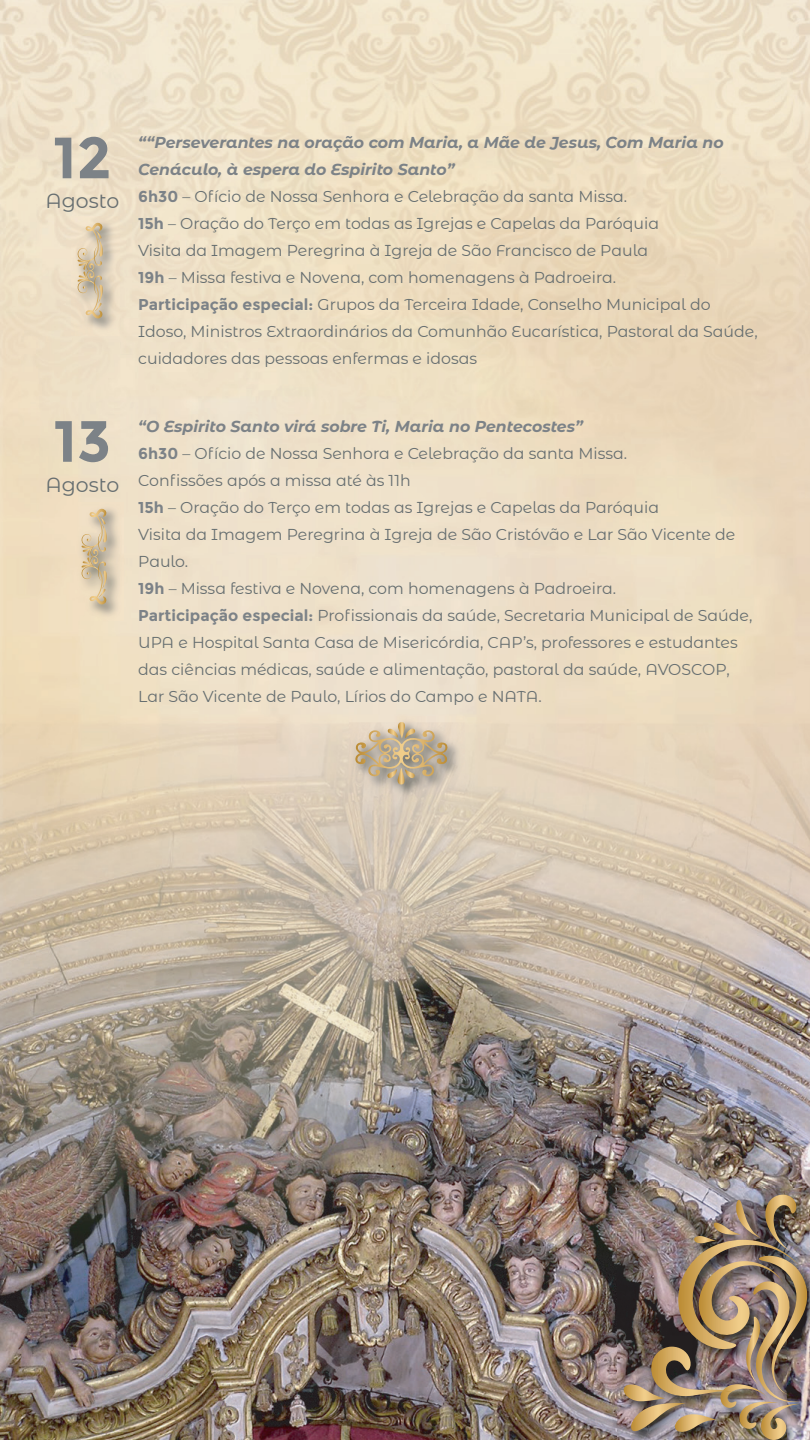
<style>
.page{position:relative;width:810px;height:1440px;background:#fff}
.page>*{position:absolute;margin:0;border:0;box-sizing:border-box;transform-origin:0 0}
.t1{font:700 58.12px "Montserrat";color:#7c8287}
.t2{font:20.55px "Montserrat";color:#666e70}
.t3{font:15.75px/27px "Montserrat";color:#666e70}
.s1{font-weight:700;font-style:italic;color:#7c8287}
.s2{font-weight:700;color:#7c8287}
</style>
<div class="page">
<img style="left:0;top:0;width:810px;height:1440px">
<img style="left:72px;top:217px;width:47px;height:118px">
<svg style="left:78px;top:223px;width:25px;height:96px;background:#d5c4a5"></svg>
<img style="left:76px;top:503px;width:47px;height:118px">
<svg style="left:82px;top:509px;width:25px;height:95px;background:#d6c3a2"></svg>
<img style="left:349px;top:716px;width:115px;height:85px">
<svg style="left:355px;top:722px;width:93px;height:63px;background:#c5b499"></svg>
<img style="left:618px;top:1189px;width:192px;height:251px">
<img style="left:623px;top:1195px;width:185px;height:245px">
<h1 class="t1" style="left:53px;top:123px;width:60px">12</h1>
<h2 class="t2" style="left:45px;top:187px;width:75px">Agosto</h2>
<p class="t3" style="left:138px;top:129px;width:621px"><span class="s1">““Perseverantes na oração com Maria, a Mãe de Jesus, Com Maria no Cenáculo, à espera do Espirito Santo”<br></span><span class="s2">6h30</span> – Ofício de Nossa Senhora e Celebração da santa Missa.<br><span class="s2">15h</span> – Oração do Terço em todas as Igrejas e Capelas da Paróquia<br>Visita da Imagem Peregrina à Igreja de São Francisco de Paula<br><span class="s2">19h</span> – Missa festiva e Novena, com homenagens à Padroeira.<br><span class="s2">Participação especial:</span> Grupos da Terceira Idade, Conselho Municipal do Idoso, Ministros Extraordinários da Comunhão Eucarística, Pastoral da Saúde, cuidadores das pessoas enfermas e idosas</p>
<h1 class="t1" style="left:54px;top:407px;width:59px">13</h1>
<h2 class="t2" style="left:45px;top:470px;width:75px">Agosto</h2>
<p class="t3" style="left:138px;top:412px;width:616px"><span class="s1">“O Espirito Santo virá sobre Ti, Maria no Pentecostes”<br></span><span class="s2">6h30</span> – Ofício de Nossa Senhora e Celebração da santa Missa.<br>Confissões após a missa até às 11h<br><span class="s2">15h</span> – Oração do Terço em todas as Igrejas e Capelas da Paróquia<br>Visita da Imagem Peregrina à Igreja de São Cristóvão e Lar São Vicente de Paulo.<br><span class="s2">19h</span> – Missa festiva e Novena, com homenagens à Padroeira.<br><span class="s2">Participação especial:</span> Profissionais da saúde, Secretaria Municipal de Saúde, UPA e Hospital Santa Casa de Misericórdia, CAP’s, professores e estudantes das ciências médicas, saúde e alimentação, pastoral da saúde, AVOSCOP, Lar São Vicente de Paulo, Lírios do Campo e NATA.</p>
</div>
